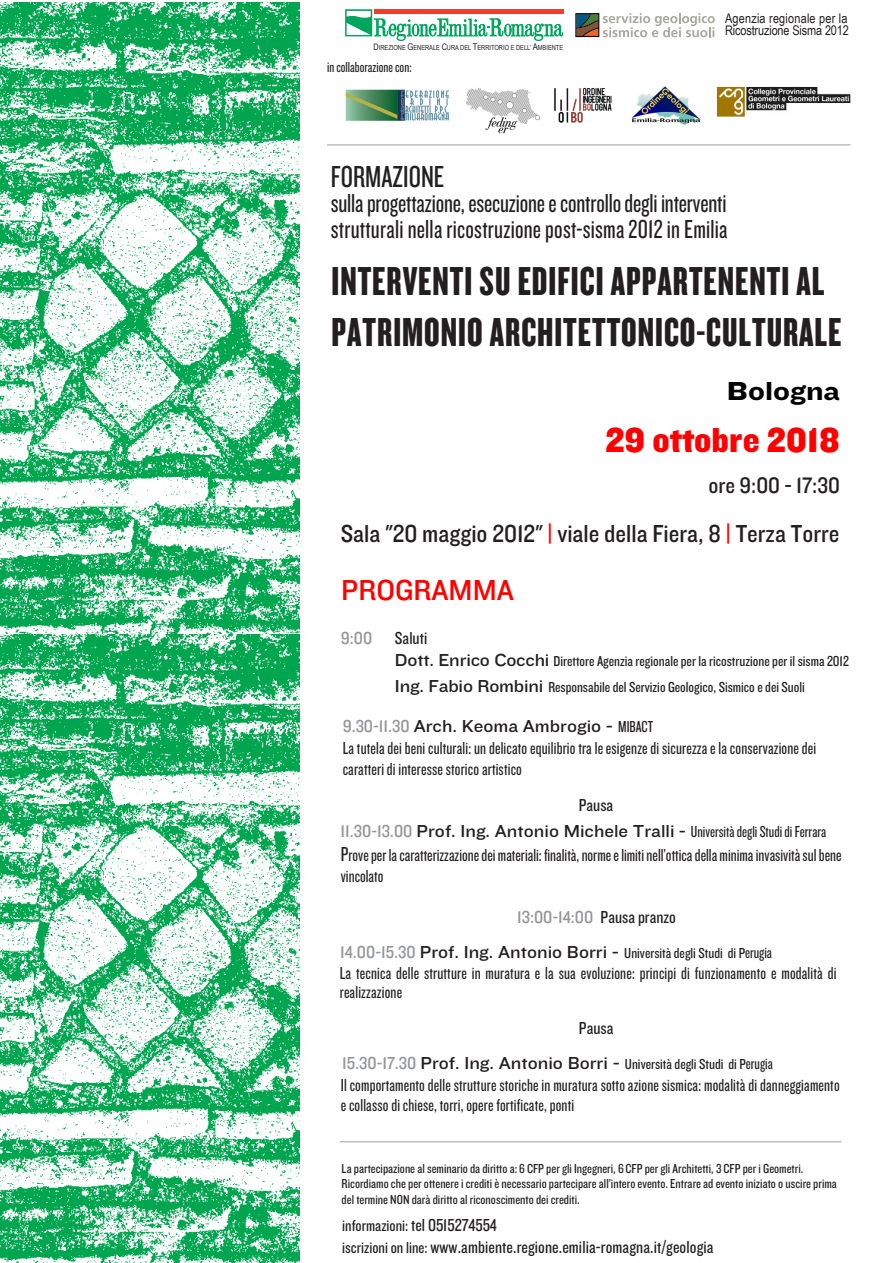
<style>
.page{position:relative;width:893px;height:1263px;background:#fff}
.page>*{position:absolute;margin:0;border:0;box-sizing:border-box;transform-origin:0 0}
.t1{font:42px/50.4px "Knockout HTF68 Full Featherwt";letter-spacing:.025em;color:#231f20}
.t2{font:36px "Knockout HTF71 Full Middlewt";color:#f00}
.t3{font:31.5px "Knockout HTF28 Junior Featherwt";color:#231f20}
.t4{font:30px "Knockout HTF31 Junior Middlewt";color:#f00}
.t5{font:27px "Knockout HTF28 Junior Featherwt";letter-spacing:-.005em;color:#231f20}
.t6{font:27px "Knockout HTF53 Heviweight";color:#000}
.t7{font:25.5px "Knockout HTF30 Junior Welterwt";color:#231f20}
.t8{font:23.25px "Knockout HTF30 Junior Welterwt";color:#231f20}
.t9{font:18px/21.5px "Knockout HTF28 Junior Featherwt";letter-spacing:.01em;color:#231f20}
.t10{font:18px "Knockout HTF29 Junior Liteweight";letter-spacing:.005em;color:#231f20}
.t11{font:18px "Knockout HTF32 Junior Cruiserwt";color:#231f20}
.t12{font:18px "Knockout HTF30 Junior Welterwt";color:#939598}
.t13{font:16.5px "Knockout HTF29 Junior Liteweight";color:#231f20}
.t14{font:15px/25.8px "Knockout HTF29 Junior Liteweight";color:#231f20}
.t15{font:15px "Knockout HTF28 Junior Featherwt";color:#231f20}
.t16{font:13.5px/15.9px "Knockout HTF29 Junior Liteweight";color:#231f20}
.t17{font:13.35px "Arial Narrow";letter-spacing:-.01em;color:#231f20}
.t18{font:13.35px "Arial Narrow";letter-spacing:.015em;color:#231f20}
.t19{font:6.9px "Arial Narrow";color:#231f20}
.s1{font-size:8.85px}
.s2{font-size:9.3px}
.s3{color:#f00}
.s4{font-family:"Knockout HTF32 Junior Cruiserwt";font-size:18px}
.s5{font-family:"Knockout HTF30 Junior Welterwt";color:#939598}
.s6{font-family:"Knockout HTF32 Junior Cruiserwt"}
.s7{font-size:16.5px}
.s8{font-family:"Knockout HTF28 Junior Featherwt";font-size:16.5px}
.s9{font-size:21px}
.s10{font-family:"Knockout HTF29 Junior Liteweight";color:#231f20}
.s11{font-family:"Knockout HTF30 Junior Welterwt";font-size:18px;color:#939598}
.s12{font-size:18px}
</style>
<div class="page">
<hr style="left:374px;top:10px;width:190px;height:4px;background:#ef3e2e">
<svg style="left:345px;top:10px;width:218px;height:31px"></svg>
<svg style="left:575px;top:13px;width:140px;height:24px"></svg>
<img style="left:345px;top:90px;width:104px;height:31px">
<img style="left:716px;top:86px;width:134px;height:31px">
<img style="left:632px;top:86px;width:69px;height:39px">
<img style="left:554px;top:87px;width:58px;height:36px">
<img style="left:467px;top:88px;width:74px;height:46px">
<hr style="left:327px;top:144px;width:523px;height:2px;background:#bebfc2">
<img style="left:0;top:2px;width:299px;height:1261px">
<hr style="left:340px;top:1141px;width:501px;height:1px;background:#bebfc2">
<p class="t19" style="left:374px;top:42px;width:191px"><span class="s1">D</span>IREZIONE <span class="s2">G</span>ENERALE <span class="s1">C</span>URA DEL <span class="s2">T</span>ERRITORIO E DELL’ <span class="s2">A</span>MBIENTE</p>
<p class="t15" style="left:327px;top:60px;width:86px">in collaborazione con:</p>
<p class="t18" style="left:725px;top:8px;width:124px">Agenzia regionale per la</p>
<p class="t17" style="left:725px;top:21px;width:125px">Ricostruzione Sisma 2012</p>
<p class="t3" style="left:331px;top:161px;width:115px">FORMAZIONE</p>
<p class="t5" style="left:331px;top:190px;width:397px">sulla progettazione, esecuzione e controllo degli interventi</p>
<p class="t5" style="left:331px;top:216px;width:398px">strutturali nella ricostruzione post-sisma 2012 in Emilia</p>
<p class="t1" style="left:332px;top:257px;width:511px">INTERVENTI SU EDIFICI APPARTENENTI AL<br>PATRIMONIO ARCHITETTONICO-CULTURALE</p>
<h3 class="t6" style="left:727px;top:376px;width:115px">Bologna</h3>
<p class="t2" style="left:605px;top:420px;width:236px">29 ottobre 2018</p>
<p class="t8" style="left:708px;top:473px;width:133px">ore 9:00 - 17:30</p>
<p class="t7" style="left:341px;top:520px;width:500px">Sala "20 maggio 2012" <span class="s3">|</span> viale della Fiera, 8 <span class="s3">|</span> Terza Torre</p>
<p class="t4" style="left:341px;top:574px;width:174px">PROGRAMMA</p>
<p class="t12" style="left:341px;top:629px;width:33px">9:00</p>
<p class="t10" style="left:395px;top:629px;width:34px">Saluti</p>
<p class="t14" style="left:395px;top:648px;width:455px"><span class="s4">Dott. Enrico Cocchi</span> Direttore Agenzia regionale per la ricostruzione per il sisma 2012<br><span class="s4">Ing. Fabio Rombini</span> Responsabile del Servizio Geologico, Sismico e dei Suoli</p>
<p class="t9" style="left:343px;top:716px;width:475px"><span class="s5">9.30-11.30</span> <span class="s6">Arch. Keoma Ambrogio -</span> <span class="s7">MIBACT<br></span>La tuteladei beni culturali: un delicato equilibrio tra le esigenze di sicurezza e la conservazione dei caratteri di interesse storico artistico</p>
<p class="t10" style="left:579px;top:796px;width:36px">Pausa</p>
<p class="t11" style="left:341px;top:821px;width:487px"><span class="s5">11.30-13.00</span> Prof. Ing. Antonio Michele Tralli - <span class="s8">Università degli Studi di Ferrara</span></p>
<p class="t9" style="left:341px;top:845px;width:502px;line-height:20.4px"><span class="s9">P</span>rove per la caratterizzazione dei materiali: finalità, norme e limiti nell’ottica della minima invasività sul bene vincolato</p>
<p class="t12" style="left:517px;top:907px;width:160px">13:00-14:00 <span class="s10">Pausa pranzo</span></p>
<p class="t14" style="left:340px;top:940px;width:433px"><span class="s11">14.00-15.30</span> <span class="s4">Prof. Ing. Antonio Borri -</span> Università degli Studi di P<span class="s8">erugia</span></p>
<p class="t9" style="left:340px;top:964px;width:498px;line-height:19.4px">La tecnica delle strutture in muratura e la sua evoluzione: principi di funzionamento e modalità di realizzazione</p>
<p class="t10" style="left:579px;top:1018px;width:36px">Pausa</p>
<p class="t14" style="left:342px;top:1052px;width:432px"><span class="s11">15.30-17.30</span> <span class="s4">Prof. Ing. Antonio Borri -</span> Università degli Studi di P<span class="s8">erugia</span></p>
<p class="t9" style="left:341px;top:1076px;width:500px;line-height:19.4px">Il comportamento delle strutture storiche in muratura sotto azione sismica: modalità di danneggiamento e collasso di chiese, torri, opere fortificate, ponti</p>
<p class="t16" style="left:342px;top:1160px;width:497px">La partecipazione al seminario da diritto a: 6 CFP per gli Ingegneri, 6 CFP per gli Architetti, 3 CFP per i Geometri.<br>Ricordiamo che per ottenere i crediti è necessario partecipare all’intero evento. Entrare ad evento iniziato o uscire prima del termine NON darà diritto al riconoscimento dei crediti.</p>
<p class="t13" style="left:342px;top:1217px;width:156px">informazioni: <span class="s12">tel 0515274554</span></p>
<p class="t10" style="left:342px;top:1237px;width:373px"><span class="s7">iscrizioni on line:</span> www.ambiente.regione.emilia-romagna.it/geologia</p>
</div>
